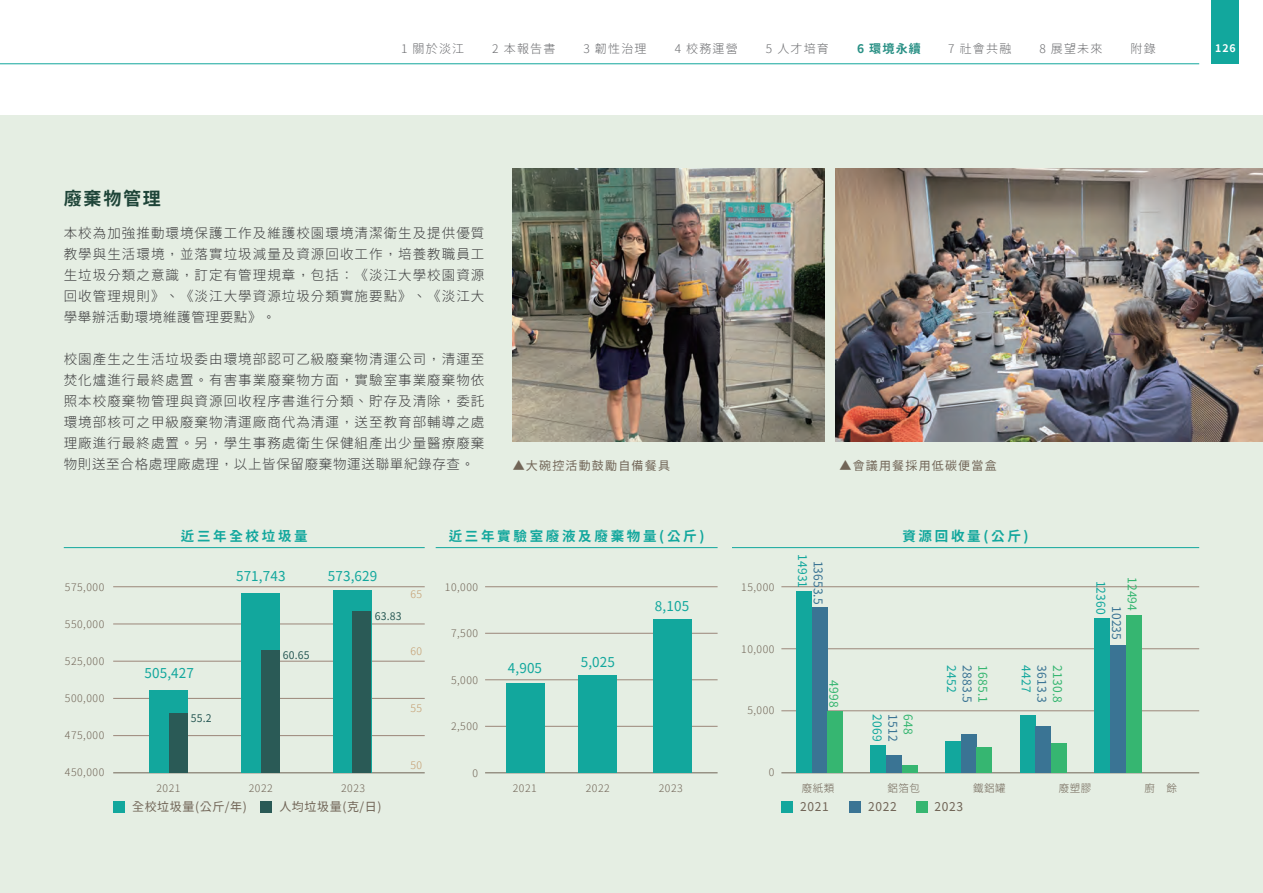
<style>
.page{position:relative;width:1263px;height:893px;background:#fff}
.page>*{position:absolute;margin:0;border:0;box-sizing:border-box;transform-origin:0 0}
.t1{font:700 18px "Taipei Sans TC Beta";letter-spacing:.1em;color:#1e4438}
.t2{font:300 13.5px/21px "Taipei Sans TC Beta";letter-spacing:.075em;color:#3e3e3f;text-align:justify}
.t3{font:13.5px "Taipei Sans TC Beta";letter-spacing:.01em;color:#12a79d}
.t4{font:700 13.5px "Taipei Sans TC Beta";letter-spacing:.2em;color:#12a79d}
.t5{font:12px "Taipei Sans TC Beta";letter-spacing:.1em;color:#716557}
.t6{font:300 12px "Taipei Sans TC Beta";letter-spacing:.1em;color:#6c6d70}
.t7{font:12px "Taipei Sans TC Beta";letter-spacing:.01em;color:#3a7494}
.t8{font:12px "Taipei Sans TC Beta";letter-spacing:.01em;color:#36b671}
.t9{font:12px "Taipei Sans TC Beta";letter-spacing:.01em;color:#12a79d}
.t10{font:700 12px "Taipei Sans TC Beta";color:#299085}
.t11{font:300 10.5px "Taipei Sans TC Beta";letter-spacing:.05em;color:#716557}
.t12{font:10.5px "Taipei Sans TC Beta";letter-spacing:.01em;color:#2a5a56}
.t13{font:300 10.5px "Taipei Sans TC Beta";letter-spacing:.05em;color:#c39a6b}
.t14{font:700 10.5px "Taipei Sans TC Beta";color:#fff}
</style>
<div class="page">
<div style="left:0;top:115px;width:1263px;height:778px;background:#e5eee3"></div>
<hr style="left:0;top:63px;width:1199px;height:1px;background:#12a79d">
<div style="left:1212px;top:0;width:27px;height:64px;background:#12a79d"></div>
<hr style="left:113px;top:772px;width:312px;height:1px;background:#716557">
<hr style="left:113px;top:586px;width:312px;height:1px;background:#9b8679">
<hr style="left:113px;top:624px;width:312px;height:1px;background:#9b8679">
<hr style="left:113px;top:661px;width:312px;height:1px;background:#9b8679">
<hr style="left:113px;top:735px;width:312px;height:1px;background:#9b8679">
<hr style="left:113px;top:698px;width:312px;height:1px;background:#9b8679">
<div style="left:149px;top:690px;width:39px;height:83px;background:#12a79d"></div>
<div style="left:242px;top:593px;width:38px;height:180px;background:#12a79d"></div>
<div style="left:333px;top:590px;width:39px;height:183px;background:#12a79d"></div>
<hr style="left:64px;top:547px;width:361px;height:1px;background:#12a79d">
<div style="left:169px;top:713px;width:19px;height:60px;background:#2a5a56"></div>
<div style="left:261px;top:650px;width:18px;height:123px;background:#2a5a56"></div>
<div style="left:353px;top:611px;width:18px;height:162px;background:#2a5a56"></div>
<div style="left:113px;top:800px;width:12px;height:12px;background:#12a79d"></div>
<div style="left:260px;top:800px;width:12px;height:12px;background:#2a5a56"></div>
<hr style="left:485px;top:772px;width:233px;height:1px;background:#716557">
<hr style="left:485px;top:586px;width:233px;height:1px;background:#9b8679">
<hr style="left:485px;top:633px;width:233px;height:1px;background:#9b8679">
<hr style="left:485px;top:726px;width:233px;height:1px;background:#9b8679">
<hr style="left:485px;top:679px;width:233px;height:1px;background:#9b8679">
<div style="left:506px;top:683px;width:38px;height:90px;background:#12a79d"></div>
<div style="left:579px;top:675px;width:38px;height:98px;background:#12a79d"></div>
<div style="left:653px;top:619px;width:38px;height:154px;background:#12a79d"></div>
<hr style="left:436px;top:547px;width:282px;height:1px;background:#12a79d">
<hr style="left:781px;top:772px;width:418px;height:1px;background:#716557">
<hr style="left:781px;top:586px;width:418px;height:1px;background:#9b8679">
<hr style="left:781px;top:710px;width:418px;height:1px;background:#9b8679">
<hr style="left:781px;top:648px;width:418px;height:1px;background:#9b8679">
<div style="left:796px;top:591px;width:16px;height:182px;background:#12a79d"></div>
<div style="left:812px;top:607px;width:15px;height:166px;background:#3a7494"></div>
<div style="left:827px;top:712px;width:16px;height:61px;background:#36b671"></div>
<div style="left:871px;top:745px;width:15px;height:28px;background:#12a79d"></div>
<div style="left:886px;top:755px;width:16px;height:18px;background:#3a7494"></div>
<div style="left:902px;top:765px;width:15px;height:8px;background:#36b671"></div>
<div style="left:945px;top:741px;width:16px;height:32px;background:#12a79d"></div>
<div style="left:961px;top:735px;width:15px;height:38px;background:#3a7494"></div>
<div style="left:976px;top:747px;width:16px;height:26px;background:#36b671"></div>
<hr style="left:732px;top:547px;width:467px;height:1px;background:#12a79d">
<div style="left:1020px;top:715px;width:15px;height:58px;background:#12a79d"></div>
<div style="left:1035px;top:726px;width:16px;height:47px;background:#3a7494"></div>
<div style="left:1051px;top:744px;width:16px;height:29px;background:#36b671"></div>
<div style="left:1094px;top:618px;width:16px;height:155px;background:#12a79d"></div>
<div style="left:1110px;top:645px;width:16px;height:128px;background:#3a7494"></div>
<div style="left:1126px;top:616px;width:15px;height:157px;background:#36b671"></div>
<div style="left:781px;top:800px;width:12px;height:12px;background:#12a79d"></div>
<div style="left:849px;top:800px;width:12px;height:12px;background:#3a7494"></div>
<div style="left:916px;top:800px;width:12px;height:12px;background:#36b671"></div>
<img style="left:513px;top:169px;width:311px;height:273px">
<img style="left:835px;top:169px;width:428px;height:273px">
<p class="t6" style="left:401px;top:42px;width:65px">1 關於淡江</p>
<p class="t6" style="left:492px;top:42px;width:65px">2 本報告書</p>
<p class="t6" style="left:583px;top:42px;width:65px">3 韌性治理</p>
<p class="t6" style="left:675px;top:42px;width:65px">4 校務運營</p>
<p class="t6" style="left:766px;top:42px;width:65px">5 人才培育</p>
<p class="t10" style="left:857px;top:42px;width:65px">6 環境永續</p>
<p class="t6" style="left:948px;top:42px;width:65px">7 社會共融</p>
<p class="t6" style="left:1039px;top:42px;width:65px">8 展望未來</p>
<p class="t6" style="left:1130px;top:42px;width:27px">附錄</p>
<p class="t14" style="left:1215px;top:42px;width:22px">126</p>
<h1 class="t1" style="left:64px;top:188px;width:99px">廢棄物管理</h1>
<p class="t2" style="left:64px;top:223px;width:422px">本校為加強推動環境保護工作及維護校園環境清潔衛生及提供優質教學與生活環境，並落實垃圾減量及資源回收工作，培養教職員工生垃圾分類之意識，訂定有管理規章，包括：《淡江大學校園資源回收管理規則》、《淡江大學資源垃圾分類實施要點》、《淡江大學舉辦活動環境維護管理要點》。</p>
<p class="t2" style="left:64px;top:349px;width:422px">校園產生之生活垃圾委由環境部認可乙級廢棄物清運公司，清運至焚化爐進行最終處置。有害事業廢棄物方面，實驗室事業廢棄物依照本校廢棄物管理與資源回收程序書進行分類、貯存及清除，委託環境部核可之甲級廢棄物清運廠商代為清運，送至教育部輔導之處理廠進行最終處置。另，學生事務處衛生保健組產出少量醫療廢棄物則送至合格處理廠處理，以上皆保留廢棄物運送聯單紀錄存查。</p>
<p class="t5" style="left:513px;top:459px;width:159px">▲大碗控活動鼓勵自備餐具</p>
<p class="t5" style="left:839px;top:459px;width:159px">▲會議用餐採用低碳便當盒</p>
<p class="t11" style="left:65px;top:581px;width:41px">575,000</p>
<p class="t11" style="left:65px;top:618px;width:41px">550,000</p>
<p class="t11" style="left:65px;top:655px;width:41px">525,000</p>
<p class="t11" style="left:65px;top:692px;width:41px">500,000</p>
<p class="t11" style="left:65px;top:729px;width:41px">475,000</p>
<p class="t11" style="left:65px;top:766px;width:41px">450,000</p>
<p class="t4" style="left:181px;top:528px;width:128px">近三年全校垃圾量</p>
<p class="t3" style="left:144px;top:665px;width:51px">505,427</p>
<p class="t12" style="left:191px;top:712px;width:22px">55.2</p>
<p class="t3" style="left:236px;top:568px;width:51px">571,743</p>
<p class="t3" style="left:328px;top:568px;width:51px">573,629</p>
<p class="t12" style="left:375px;top:610px;width:28px">63.83</p>
<p class="t13" style="left:410px;top:589px;width:13px">65</p>
<p class="t12" style="left:283px;top:649px;width:28px">60.65</p>
<p class="t13" style="left:410px;top:646px;width:13px">60</p>
<p class="t13" style="left:410px;top:703px;width:13px">55</p>
<p class="t11" style="left:156px;top:782px;width:26px">2021</p>
<p class="t11" style="left:249px;top:782px;width:26px">2022</p>
<p class="t11" style="left:341px;top:782px;width:26px">2023</p>
<p class="t5" style="left:132px;top:800px;width:116px">全校垃圾量(公斤/年)</p>
<p class="t5" style="left:279px;top:800px;width:104px">人均垃圾量(克/日)</p>
<p class="t13" style="left:410px;top:760px;width:13px">50</p>
<p class="t4" style="left:449px;top:528px;width:257px">近三年實驗室廢液及廢棄物量(公斤)</p>
<p class="t11" style="left:445px;top:581px;width:35px">10,000</p>
<p class="t11" style="left:451px;top:627px;width:29px">7,500</p>
<p class="t11" style="left:451px;top:674px;width:29px">5,000</p>
<p class="t11" style="left:451px;top:720px;width:29px">2,500</p>
<p class="t11" style="left:473px;top:767px;width:7px">0</p>
<p class="t3" style="left:508px;top:660px;width:36px">4,905</p>
<p class="t3" style="left:581px;top:655px;width:36px">5,025</p>
<p class="t3" style="left:655px;top:599px;width:36px">8,105</p>
<p class="t11" style="left:513px;top:782px;width:26px">2021</p>
<p class="t11" style="left:586px;top:782px;width:26px">2022</p>
<p class="t11" style="left:659px;top:782px;width:26px">2023</p>
<p class="t11" style="left:741px;top:581px;width:35px">15,000</p>
<p class="t11" style="left:741px;top:643px;width:35px">10,000</p>
<p class="t11" style="left:747px;top:705px;width:29px">5,000</p>
<p class="t11" style="left:769px;top:767px;width:7px">0</p>
<p class="t9" style="left:809px;top:554px;width:35px;rotate:90deg">14931</p>
<p class="t7" style="left:825px;top:560px;width:46px;rotate:90deg">13653.5</p>
<p class="t8" style="left:840px;top:680px;width:28px;rotate:90deg">4998</p>
<p class="t4" style="left:902px;top:528px;width:128px">資源回收量(公斤)</p>
<p class="t9" style="left:884px;top:714px;width:28px;rotate:90deg">2069</p>
<p class="t7" style="left:899px;top:714px;width:28px;rotate:90deg">1512</p>
<p class="t8" style="left:915px;top:714px;width:22px;rotate:90deg">648</p>
<p class="t9" style="left:958px;top:665px;width:28px;rotate:90deg">2452</p>
<p class="t7" style="left:974px;top:665px;width:39px;rotate:90deg">2883.5</p>
<p class="t8" style="left:990px;top:665px;width:39px;rotate:90deg">1685.1</p>
<p class="t9" style="left:1033px;top:665px;width:28px;rotate:90deg">4427</p>
<p class="t7" style="left:1049px;top:665px;width:39px;rotate:90deg">3613.3</p>
<p class="t8" style="left:1064px;top:665px;width:39px;rotate:90deg">2130.8</p>
<p class="t8" style="left:1139px;top:577px;width:35px;rotate:90deg">12494</p>
<p class="t9" style="left:1108px;top:581px;width:35px;rotate:90deg">12360</p>
<p class="t7" style="left:1123px;top:606px;width:35px;rotate:90deg">10235</p>
<p class="t11" style="left:802px;top:782px;width:34px">廢紙類</p>
<p class="t11" style="left:887px;top:782px;width:34px">鋁箔包</p>
<p class="t11" style="left:973px;top:782px;width:34px">鐵鋁罐</p>
<p class="t11" style="left:1059px;top:782px;width:34px">廢塑膠</p>
<p class="t11" style="left:1144px;top:782px;width:34px">廚　餘</p>
<p class="t5" style="left:800px;top:800px;width:30px">2021</p>
<p class="t5" style="left:868px;top:800px;width:30px">2022</p>
<p class="t5" style="left:934px;top:800px;width:30px">2023</p>
</div>
